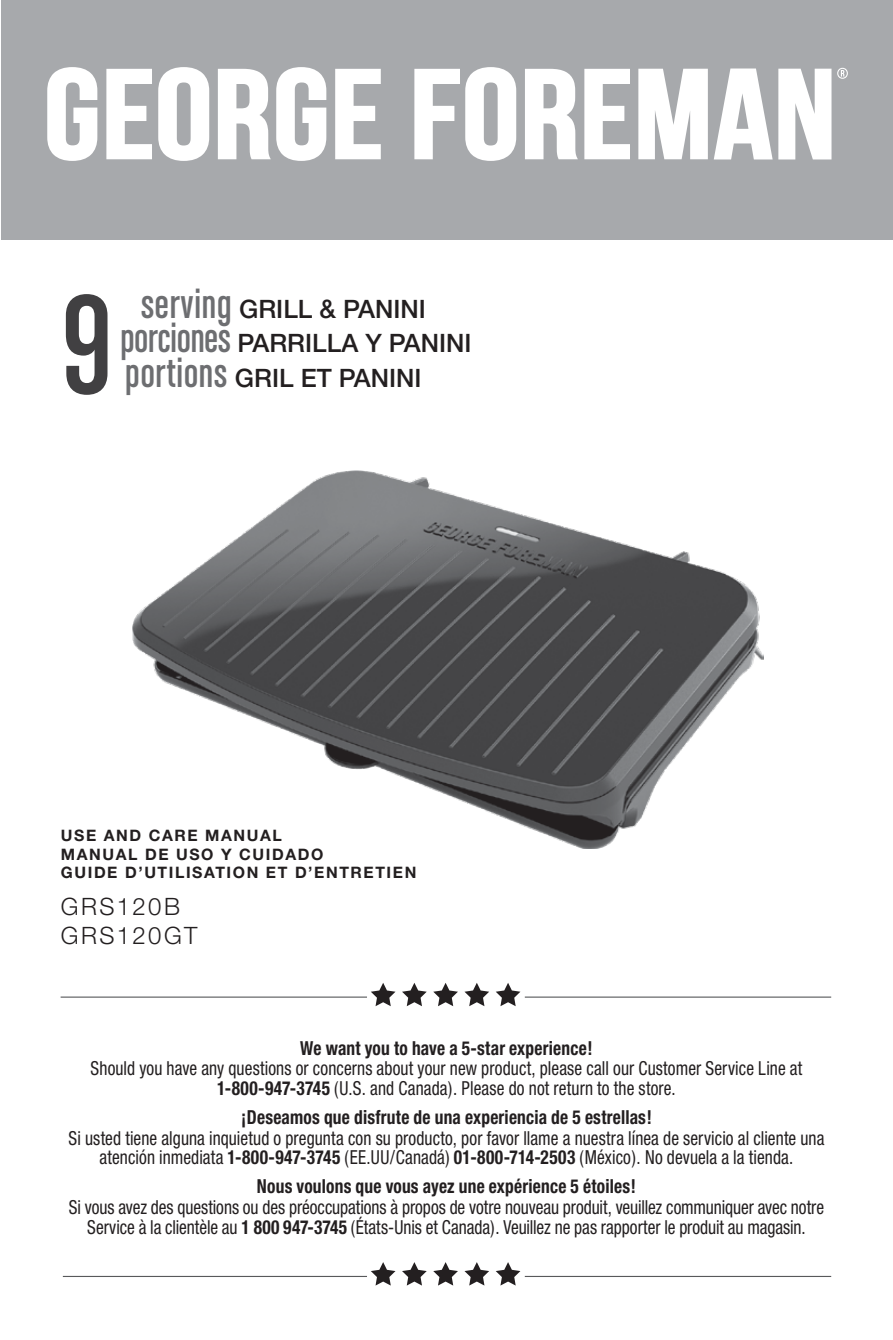
<style>
.page{position:relative;width:893px;height:1340px;background:#fff}
.page>*{position:absolute;margin:0;border:0;box-sizing:border-box;transform-origin:0 0}
.t1{font:150.75px "Chalet Comprime Cologne Sixty";color:#414042}
.t2{font:500 25.43px/34.4px "Helvetica Neue";color:#231f20}
.t3{font:300 23.85px/28.8px "Helvetica Neue";letter-spacing:.1em;color:#231f20}
.t4{font:condensed 19.35px/20px "Helvetica Neue";letter-spacing:.005em;color:#231f20;text-align:center;scale:.9 1}
.t5{font:700 condensed 19.35px "Helvetica Neue";letter-spacing:.015em;color:#231f20;scale:.9 1}
.t6{font:700 15.75px/18.9px "Helvetica Neue";letter-spacing:.1em;color:#231f20}
.s1{font-family:"Chalet Comprime Cologne Sixty";font-weight:400;font-size:42.52px;color:#6d6e71}
.s2{font-weight:700}
</style>
<div class="page">
<img style="left:132px;top:470px;width:632px;height:378px">
<div style="left:1px;top:0;width:892px;height:239px;background:#a7a9ac"></div>
<svg style="left:47px;top:67px;width:50px;height:94px"></svg>
<svg style="left:106px;top:69px;width:46px;height:90px"></svg>
<svg style="left:335px;top:69px;width:46px;height:90px"></svg>
<svg style="left:584px;top:69px;width:46px;height:90px"></svg>
<svg style="left:158px;top:67px;width:51px;height:94px"></svg>
<svg style="left:218px;top:67px;width:108px;height:94px"></svg>
<svg style="left:525px;top:69px;width:53px;height:90px"></svg>
<svg style="left:414px;top:67px;width:102px;height:94px"></svg>
<svg style="left:638px;top:69px;width:70px;height:90px"></svg>
<svg style="left:714px;top:68px;width:117px;height:91px"></svg>
<svg style="left:837px;top:68px;width:11px;height:11px"></svg>
<svg style="left:371px;top:983px;width:24px;height:23px"></svg>
<svg style="left:402px;top:983px;width:25px;height:23px"></svg>
<svg style="left:433px;top:983px;width:25px;height:23px"></svg>
<svg style="left:464px;top:983px;width:25px;height:23px"></svg>
<svg style="left:496px;top:983px;width:24px;height:23px"></svg>
<hr style="left:61px;top:996px;width:306px;height:1px;background:#58595b">
<hr style="left:525px;top:996px;width:306px;height:1px;background:#58595b">
<svg style="left:371px;top:1262px;width:24px;height:23px"></svg>
<svg style="left:402px;top:1262px;width:25px;height:23px"></svg>
<svg style="left:433px;top:1262px;width:25px;height:23px"></svg>
<svg style="left:464px;top:1262px;width:25px;height:23px"></svg>
<svg style="left:496px;top:1262px;width:24px;height:23px"></svg>
<hr style="left:63px;top:1275px;width:304px;height:1px;background:#58595b">
<hr style="left:525px;top:1275px;width:306px;height:1px;background:#58595b">
<h1 class="t1" style="left:61px;top:262px;width:54px">9</h1>
<h2 class="t2" style="left:121px;top:291px;width:353px;text-indent:21px"><span class="s1">serving</span> GRILL &amp; PANINI <span class="s1">porciones</span> PARRILLA Y PANINI <span class="s1">portions</span> GRIL ET PANINI</h2>
<p class="t6" style="left:61px;top:825px;width:357px">USE AND CARE MANUAL<br>MANUAL DE USO Y CUIDADO<br>GUIDE D’UTILISATION ET D’ENTRETIEN</p>
<p class="t3" style="left:61px;top:891px;width:138px">GRS120B<br>GRS120GT</p>
<p class="t5" style="left:300px;top:1036px;width:326px">We want you to have a 5-star experience!</p>
<p class="t4" style="left:91px;top:1057px;width:792px">Should you have any questions or concerns about your new product, please call our Customer Service Line at<br><span class="s2">1-800-947-3745</span> (U.S. and Canada). Please do not return to the store.</p>
<p class="t5" style="left:241px;top:1105px;width:458px">¡Deseamos que disfrute de una experiencia de 5 estrellas!</p>
<p class="t4" style="left:69px;top:1127px;width:841px;line-height:19.3px">Si usted tiene alguna inquietud o pregunta con su producto, por favor llame a nuestra línea de servicio al cliente una atención inmediata <span class="s2">1-800-947-3745</span> (EE.UU/Canadá) <span class="s2">01-800-714-2503</span> (México). No devuela a la tienda.</p>
<p class="t5" style="left:257px;top:1174px;width:423px">Nous voulons que vous ayez une expérience 5 étoiles!</p>
<p class="t4" style="left:69px;top:1196px;width:841px">Si vous avez des questions ou des préoccupations à propos de votre nouveau produit, veuillez communiquer avec notre<br>Service à la clientèle au <span class="s2">1 800 947-3745</span> (États-Unis et Canada). Veuillez ne pas rapporter le produit au magasin.</p>
</div>
